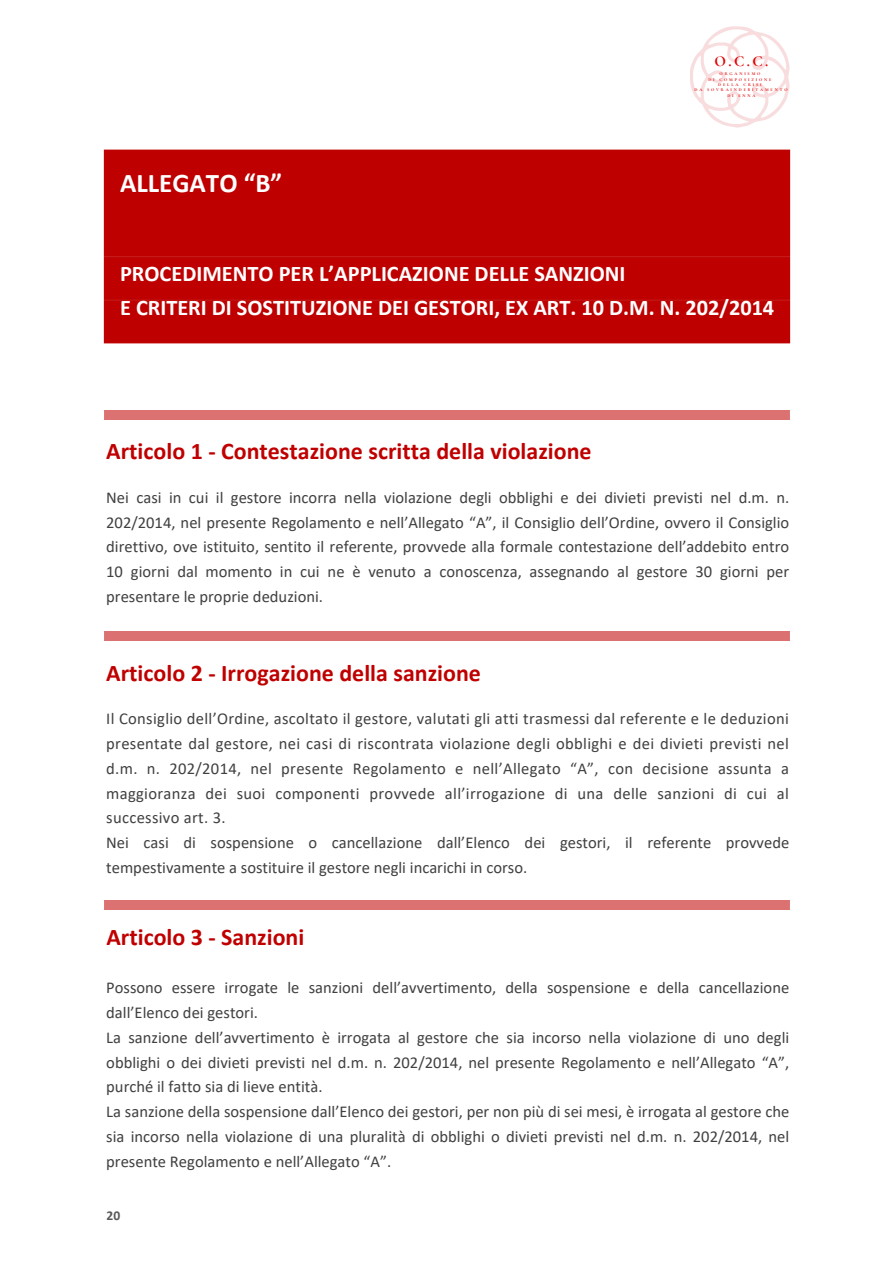
<style>
.page{position:relative;width:894px;height:1264px;background:#fff}
.page>*{position:absolute;margin:0;border:0;box-sizing:border-box;transform-origin:0 0}
.t1{font:700 27px "Calibri";color:#fff}
.t2{font:700 24px "Calibri";color:#c00000}
.t3{font:700 22.35px/34.7px "Calibri";color:#fff}
.t4{font:16.5px/24.8px "Calibri";color:#404040;text-align:justify}
.t5{font:700 15.15px "Cormorant Garamond";color:#e20000}
.t6{font:700 13.5px "Calibri";color:#595959}
.t7{font:700 4.2px/5.2px "Cormorant Garamond";letter-spacing:.44em;color:#e20000;text-align:center}
</style>
<div class="page">
<div style="left:103px;top:149px;width:688px;height:195px;background:#be0000"></div>
<img style="left:690px;top:27px;width:99px;height:100px">
<p class="t1" style="left:120px;top:171px;width:164px">ALLEGATO “B”</p>
<h4 class="t5" style="left:714px;top:52px;width:55px">O.C.C.</h4>
<p class="t7" style="left:694px;top:71px;width:95px">ORGANISMO<br>DI COMPOSIZIONE<br>DELLA CRISI<br>DA SOVRAINDEBITAMENTO<br>DI ENNA</p>
<h4 class="t3" style="left:120px;top:257px;width:655px">PROCEDIMENTO PER L’APPLICAZIONE DELLE SANZIONI<br>E CRITERI DI SOSTITUZIONE DEI GESTORI, EX ART. 10 D.M. N. 202/2014</h4>
<p class="t2" style="left:106px;top:441px;width:486px">Articolo 1 - Contestazione scritta della violazione</p>
<p class="t4" style="left:106px;top:486px;width:684px">Nei casi in cui il gestore incorra nella violazione degli obblighi e dei divieti previsti nel d.m. n.<br>202/2014, nel presente Regolamento e nell’Allegato “A”, il Consiglio dell’Ordine, ovvero il Consiglio direttivo, ove istituito, sentito il referente, provvede alla formale contestazione dell’addebito entro 10 giorni dal momento in cui ne è venuto a conoscenza, assegnando al gestore 30 giorni per presentare le proprie deduzioni.</p>
<p class="t2" style="left:106px;top:662px;width:376px">Articolo 2 - Irrogazione della sanzione</p>
<p class="t4" style="left:106px;top:707px;width:684px">Il Consiglio dell’Ordine, ascoltato il gestore, valutati gli atti trasmessi dal referente e le deduzioni presentate dal gestore, nei casi di riscontrata violazione degli obblighi e dei divieti previsti nel d.m. n. 202/2014, nel presente Regolamento e nell’Allegato “A”, con decisione assunta a maggioranza dei suoi componenti provvede all’irrogazione di una delle sanzioni di cui al successivo art. 3.</p>
<h2 class="t4" style="left:106px;top:831px;width:684px">Nei casi di sospensione o cancellazione dall’Elenco dei gestori, il referente provvede tempestivamente a sostituire il gestore negli incarichi in corso.</h2>
<p class="t2" style="left:106px;top:926px;width:199px">Articolo 3 - Sanzioni</p>
<h3 class="t4" style="left:106px;top:976px;width:684px">Possono essere irrogate le sanzioni dell’avvertimento, della sospensione e della cancellazione dall’Elenco dei gestori.</h3>
<p class="t4" style="left:106px;top:1026px;width:684px">La sanzione dell’avvertimento è irrogata al gestore che sia incorso nella violazione di uno degli obblighi o dei divieti previsti nel d.m. n. 202/2014, nel presente Regolamento e nell’Allegato “A”, purché il fatto sia di lieve entità.</p>
<h4 class="t4" style="left:106px;top:1100px;width:684px">La sanzione della sospensione dall’Elenco dei gestori, per non più di sei mesi, è irrogata al gestore che sia incorso nella violazione di una pluralità di obblighi o divieti previsti nel d.m. n. 202/2014, nel presente Regolamento e nell’Allegato “A”.</h4>
<h1 class="t6" style="left:106px;top:1209px;width:15px">20</h1>
</div>
